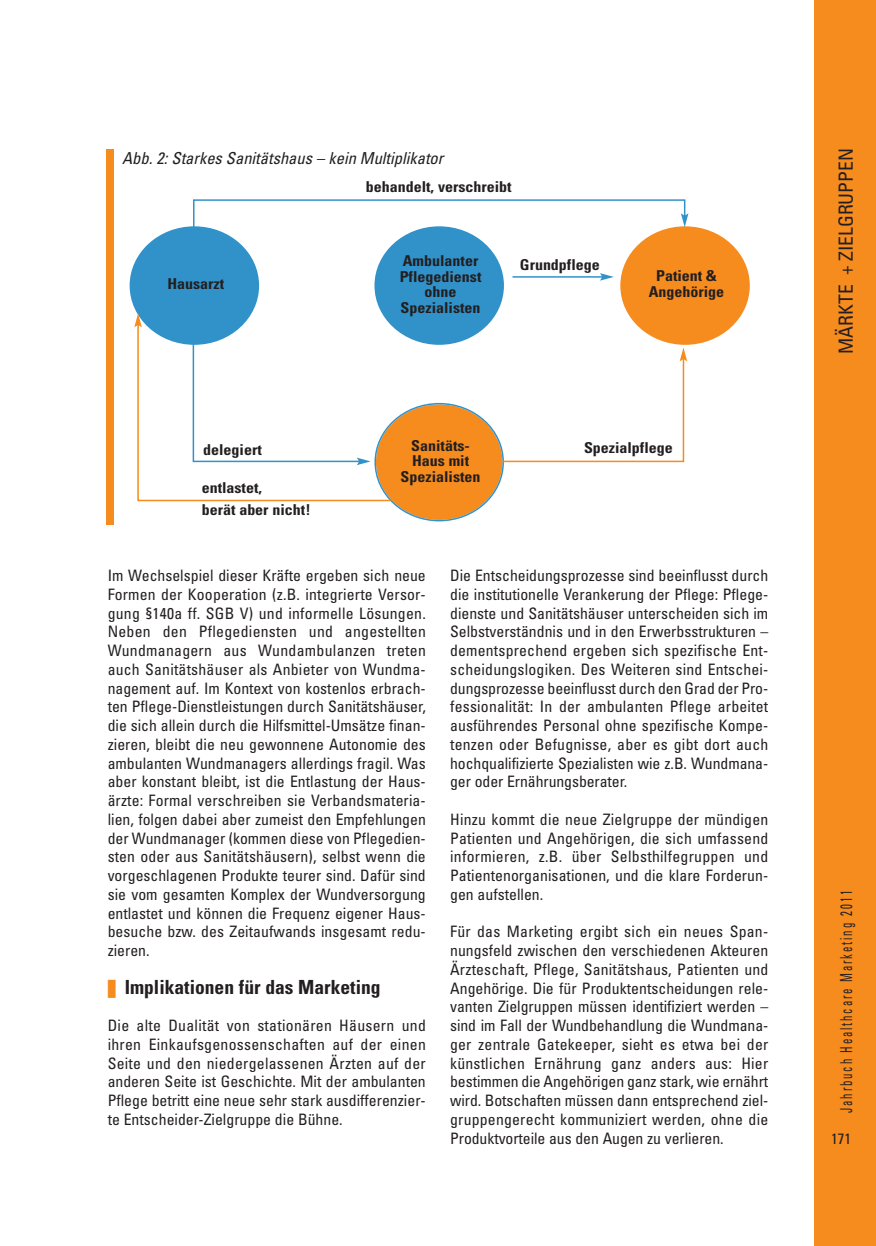
<style>
.page{position:relative;width:876px;height:1246px;background:#fff}
.page>*{position:absolute;margin:0;border:0;box-sizing:border-box;transform-origin:0 0}
.t1{font:700 condensed 19.5px "Univers";color:#231f20}
.t2{font:condensed 19.5px "Univers";color:#231f20}
.t3{font:italic condensed 16.5px "Univers";color:#231f20}
.t4{font:condensed 16.5px "Univers";letter-spacing:.175em;color:#231f20;scale:.65 1}
.t5{font:condensed 15.75px/18.8px "Univers";color:#231f20;text-align:justify}
.t6{font:700 condensed 15px/15.6px "Univers";color:#231f20;text-align:center;scale:1.07 1}
.t7{font:condensed 15px "Univers";color:#231f20}
.s1{color:#f68b1e}
</style>
<div class="page">
<div style="left:814px;top:0;width:61px;height:1246px;background:#f68b1e"></div>
<div style="left:106px;top:150px;width:7px;height:375px;background:#f68b1e"></div>
<div style="left:620px;top:226px;width:129px;height:119px;background:#f68b1e;border-radius:50%"></div>
<svg style="left:193px;top:199px;width:495px;height:41px"></svg>
<hr style="left:512px;top:276px;width:90px;height:2px;background:#3192ca">
<svg style="left:600px;top:273px;width:13px;height:8px"></svg>
<div style="left:130px;top:226px;width:129px;height:119px;background:#3192ca;border-radius:50%"></div>
<div style="left:374px;top:226px;width:130px;height:119px;background:#3192ca;border-radius:50%"></div>
<svg style="left:391px;top:339px;width:296px;height:182px"></svg>
<svg style="left:137px;top:323px;width:255px;height:179px"></svg>
<svg style="left:134px;top:313px;width:8px;height:14px"></svg>
<p class="t3" style="left:122px;top:152px;width:326px">Abb.2:Starkes Sanitätshaus – kein Multiplikator</p>
<p class="t6" style="left:167px;top:277px;width:55px">Hausarzt</p>
<p class="t6" style="left:203px;top:443px;width:56px">delegiert</p>
<p class="t6" style="left:202px;top:478px;width:103px;line-height:22.5px;text-align:left">entlastet,<br>berät aber nicht!</p>
<p class="t6" style="left:366px;top:181px;width:138px">behandelt, verschreibt</p>
<p class="t6" style="left:400px;top:255px;width:78px">Ambulanter<br>Pflegedienst ohne<br>Spezialisten</p>
<p class="t6" style="left:520px;top:258px;width:76px">Grundpflege</p>
<p class="t6" style="left:648px;top:269px;width:72px">Patient &amp;<br>Angehörige</p>
<p class="t6" style="left:400px;top:439px;width:76px">Sanitäts-<br>Haus mit<br>Spezialisten</p>
<p class="t6" style="left:584px;top:442px;width:84px">Spezialpflege</p>
<p class="t5" style="left:108px;top:568px;width:320px">Im Wechselspiel dieser Kräfte ergeben sich neue Formen der Kooperation (z.B. integrierte Versor&shy;gung §140a ff. SGB V) und informelle Lösungen.<br>Neben den Pflegediensten und angestellten Wund managern aus Wundambulanzen treten auch Sanitätshäuser als Anbieter von Wundma&shy;nagement auf. Im Kontext von kostenlos erbrach&shy;ten Pflege-Dienstleistungen durch Sanitätshäuser, die sich allein durch die Hilfsmittel-Umsätze finan&shy;zieren, bleibt die neu gewonnene Autonomie des ambulanten Wundmanagers allerdings fragil. Was aber konstant bleibt, ist die Entlastung der Haus&shy;ärzte: Formal verschreiben sie Verbandsmateria&shy;lien, folgen dabei aber zumeist den Empfehlungen der Wundmanager (kommen diese von Pflegedien&shy;sten oder aus Sanitätshäusern), selbst wenn die vorgeschlagenen Produkte teurer sind. Dafür sind sie vom gesamten Komplex der Wundversorgung entlastet und können die Frequenz eigener Haus&shy;besuche bzw. des Zeitaufwands insgesamt redu&shy;zieren.</p>
<p class="t1" style="left:108px;top:980px;width:274px"><span class="s1">❚</span> Implikationen für das Marketing</p>
<p class="t5" style="left:108px;top:1018px;width:320px">Die alte Dualität von stationären Häusern und ihren Einkaufsgenossenschaften auf der einen Seite und den niedergelassenen Ärzten auf der anderen Seite ist Geschichte. Mit der ambulanten Pflege betritt eine neue sehr stark ausdifferenzier&shy;te Entscheider-Zielgruppe die Bühne.</p>
<p class="t5" style="left:450px;top:568px;width:320px">Die Entscheidungsprozesse sind beeinflusst durch die institutionelle Verankerung der Pflege: Pflege&shy;dienste und Sanitätshäuser unterscheiden sich im Selbstverständnis und in den Erwerbsstrukturen – dementsprechend ergeben sich spezifische Ent&shy;scheidungslogiken. Des Weiteren sind Entschei&shy;dungsprozesse beeinflusst durch den Grad der Pro&shy;fessionalität: In der ambulanten Pflege arbeitet ausführendes Personal ohne spezifische Kompe&shy;tenzen oder Befugnisse, aber es gibt dort auch hochqualifizierte Spezialisten wie z.B. Wundmana&shy;ger oder Ernährungsberater.</p>
<p class="t5" style="left:450px;top:811px;width:320px">Hinzu kommt die neue Zielgruppe der mündigen Patienten und Angehörigen, die sich umfassend informieren, z.B. über Selbsthilfegruppen und Patientenorganisationen, und die klare Forderun&shy;gen aufstellen.</p>
<p class="t5" style="left:450px;top:924px;width:320px">Für das Marketing ergibt sich ein neues Span&shy;nungsfeld zwischen den verschiedenen Akteuren Ärzteschaft, Pflege, Sanitätshaus, Patienten und Angehörige. Die für Produktentscheidungen rele&shy;vanten Zielgruppen müssen identifiziert werden – sind im Fall der Wundbehandlung die Wundmana&shy;ger zentrale Gatekeeper, sieht es etwa bei der künstlichen Ernährung ganz anders aus: Hier bestimmen die Angehörigen ganz stark, wie ernährt wird. Botschaften müssen dann entsprechend ziel&shy;gruppengerecht kommuniziert werden, ohne die Produktvorteile aus den Augen zu verlieren.</p>
<p class="t2" style="left:838px;top:354px;width:207px;rotate:-90deg">MÄRKTE + ZIELGRUPPEN</p>
<p class="t4" style="left:840px;top:1113px;width:344px;rotate:-90deg">Jahrbuch Healthcare Marketing 2011</p>
<p class="t7" style="left:831px;top:1133px;width:21px">171</p>
</div>
